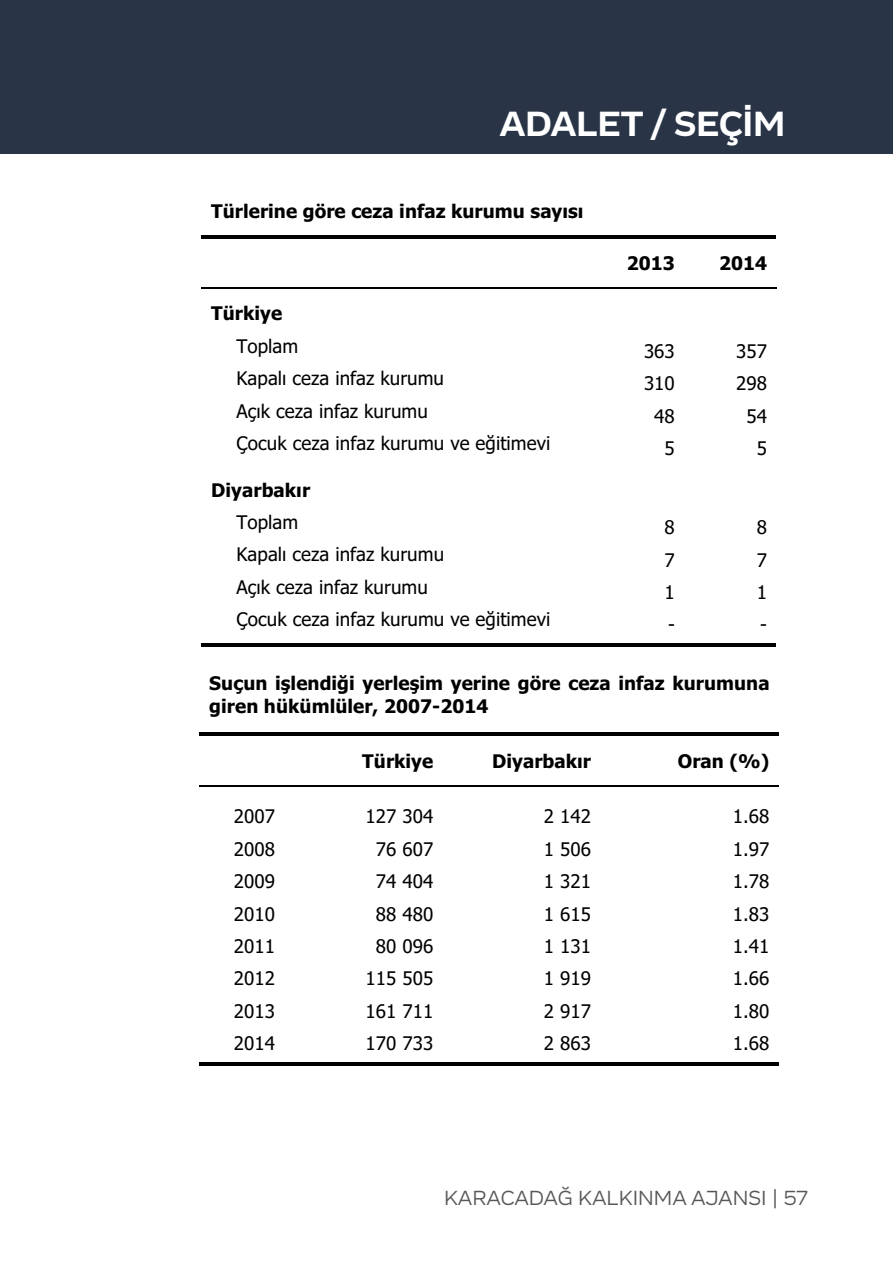
<style>
.page{position:relative;width:893px;height:1276px;background:#fff}
.page>*{position:absolute;margin:0;border:0;box-sizing:border-box;transform-origin:0 0}
.t1{font:700 36px "Vito";color:#fff}
.t2{font:21px "Vito";color:#575756}
.t3{font:18.9px "Tahoma";letter-spacing:.005em;color:#000}
.t4{font:700 18.9px/22.8px "Tahoma";letter-spacing:.005em;color:#000}
</style>
<div class="page">
<div style="left:0;top:0;width:892px;height:154px;background:#293446"></div>
<hr style="left:202px;top:235px;width:25px;height:4px;background:#000">
<svg style="left:227px;top:235px;width:4px;height:4px"></svg>
<hr style="left:231px;top:235px;width:365px;height:4px;background:#000">
<svg style="left:596px;top:235px;width:3px;height:4px"></svg>
<hr style="left:599px;top:235px;width:85px;height:4px;background:#000">
<svg style="left:684px;top:235px;width:4px;height:4px"></svg>
<hr style="left:688px;top:235px;width:88px;height:4px;background:#000">
<svg style="left:202px;top:287px;width:26px;height:1px"></svg>
<hr style="left:228px;top:287px;width:368px;height:1px;background:#000">
<hr style="left:597px;top:287px;width:87px;height:1px;background:#000">
<hr style="left:685px;top:287px;width:91px;height:1px;background:#000">
<hr style="left:202px;top:643px;width:25px;height:4px;background:#000">
<svg style="left:227px;top:643px;width:4px;height:4px"></svg>
<hr style="left:231px;top:643px;width:365px;height:4px;background:#000">
<svg style="left:596px;top:643px;width:3px;height:4px"></svg>
<hr style="left:599px;top:643px;width:85px;height:4px;background:#000">
<svg style="left:684px;top:643px;width:4px;height:4px"></svg>
<hr style="left:688px;top:643px;width:88px;height:4px;background:#000">
<hr style="left:200px;top:732px;width:24px;height:4px;background:#000">
<svg style="left:224px;top:732px;width:4px;height:4px"></svg>
<hr style="left:228px;top:732px;width:77px;height:4px;background:#000">
<svg style="left:305px;top:732px;width:3px;height:4px"></svg>
<hr style="left:308px;top:732px;width:135px;height:4px;background:#000">
<svg style="left:443px;top:732px;width:3px;height:4px"></svg>
<hr style="left:446px;top:732px;width:129px;height:4px;background:#000">
<svg style="left:575px;top:732px;width:4px;height:4px"></svg>
<hr style="left:579px;top:732px;width:200px;height:4px;background:#000">
<svg style="left:200px;top:785px;width:26px;height:1px"></svg>
<hr style="left:226px;top:785px;width:79px;height:1px;background:#000">
<hr style="left:306px;top:785px;width:137px;height:1px;background:#000">
<hr style="left:444px;top:785px;width:156px;height:1px;background:#000">
<hr style="left:601px;top:785px;width:178px;height:1px;background:#000">
<svg style="left:200px;top:1062px;width:24px;height:3px"></svg>
<svg style="left:224px;top:1062px;width:4px;height:3px"></svg>
<svg style="left:228px;top:1062px;width:77px;height:3px"></svg>
<svg style="left:308px;top:1062px;width:135px;height:3px"></svg>
<svg style="left:446px;top:1062px;width:129px;height:3px"></svg>
<svg style="left:575px;top:1062px;width:4px;height:3px"></svg>
<svg style="left:579px;top:1062px;width:21px;height:3px"></svg>
<svg style="left:600px;top:1062px;width:4px;height:3px"></svg>
<svg style="left:604px;top:1062px;width:175px;height:3px"></svg>
<h1 class="t1" style="left:499px;top:101px;width:287px">ADALET / SEÇİM</h1>
<p class="t4" style="left:211px;top:200px;width:374px">Türlerine göre ceza infaz kurumu sayısı</p>
<p class="t4" style="left:627px;top:253px;width:50px">2013</p>
<p class="t4" style="left:719px;top:253px;width:50px">2014</p>
<p class="t4" style="left:211px;top:303px;width:72px">Türkiye</p>
<p class="t3" style="left:237px;top:333px;width:63px">Toplam</p>
<p class="t3" style="left:644px;top:338px;width:32px">363</p>
<p class="t3" style="left:736px;top:338px;width:32px">357</p>
<p class="t3" style="left:237px;top:365px;width:209px">Kapalı ceza infaz kurumu</p>
<p class="t3" style="left:644px;top:371px;width:32px">310</p>
<p class="t3" style="left:736px;top:371px;width:32px">298</p>
<p class="t3" style="left:237px;top:398px;width:193px">Açık ceza infaz kurumu</p>
<p class="t3" style="left:654px;top:403px;width:22px">48</p>
<p class="t3" style="left:746px;top:403px;width:22px">54</p>
<p class="t3" style="left:237px;top:430px;width:315px">Çocuk ceza infaz kurumu ve eğitimevi</p>
<p class="t3" style="left:665px;top:435px;width:12px">5</p>
<p class="t3" style="left:757px;top:435px;width:12px">5</p>
<p class="t4" style="left:211px;top:479px;width:100px">Diyarbakır</p>
<p class="t3" style="left:237px;top:509px;width:63px">Toplam</p>
<p class="t3" style="left:665px;top:514px;width:12px">8</p>
<p class="t3" style="left:757px;top:514px;width:12px">8</p>
<p class="t3" style="left:237px;top:542px;width:209px">Kapalı ceza infaz kurumu</p>
<p class="t3" style="left:665px;top:547px;width:12px">7</p>
<p class="t3" style="left:757px;top:547px;width:12px">7</p>
<p class="t3" style="left:237px;top:574px;width:193px">Açık ceza infaz kurumu</p>
<p class="t3" style="left:665px;top:579px;width:12px">1</p>
<p class="t3" style="left:757px;top:579px;width:12px">1</p>
<p class="t3" style="left:237px;top:606px;width:315px">Çocuk ceza infaz kurumu ve eğitimevi</p>
<p class="t3" style="left:668px;top:612px;width:8px">-</p>
<p class="t3" style="left:760px;top:612px;width:8px">-</p>
<p class="t4" style="left:209px;top:673px;width:562px">Suçun işlendiği yerleşim yerine göre ceza infaz kurumuna giren hükümlüler, 2007-2014</p>
<p class="t4" style="left:362px;top:750px;width:72px">Türkiye</p>
<p class="t4" style="left:492px;top:750px;width:100px">Diyarbakır</p>
<p class="t4" style="left:678px;top:750px;width:93px">Oran (%)</p>
<p class="t3" style="left:234px;top:803px;width:43px">2007</p>
<p class="t3" style="left:366px;top:803px;width:69px">127 304</p>
<p class="t3" style="left:544px;top:803px;width:49px">2 142</p>
<p class="t3" style="left:733px;top:803px;width:38px">1.68</p>
<p class="t3" style="left:234px;top:836px;width:43px">2008</p>
<p class="t3" style="left:376px;top:836px;width:59px">76 607</p>
<p class="t3" style="left:544px;top:836px;width:49px">1 506</p>
<p class="t3" style="left:733px;top:836px;width:38px">1.97</p>
<p class="t3" style="left:234px;top:868px;width:43px">2009</p>
<p class="t3" style="left:376px;top:868px;width:59px">74 404</p>
<p class="t3" style="left:544px;top:868px;width:49px">1 321</p>
<p class="t3" style="left:733px;top:868px;width:38px">1.78</p>
<p class="t3" style="left:234px;top:901px;width:43px">2010</p>
<p class="t3" style="left:376px;top:901px;width:59px">88 480</p>
<p class="t3" style="left:544px;top:901px;width:49px">1 615</p>
<p class="t3" style="left:733px;top:901px;width:38px">1.83</p>
<p class="t3" style="left:234px;top:933px;width:43px">2011</p>
<p class="t3" style="left:376px;top:933px;width:59px">80 096</p>
<p class="t3" style="left:544px;top:933px;width:49px">1 131</p>
<p class="t3" style="left:733px;top:933px;width:38px">1.41</p>
<p class="t3" style="left:234px;top:965px;width:43px">2012</p>
<p class="t3" style="left:366px;top:965px;width:69px">115 505</p>
<p class="t3" style="left:544px;top:965px;width:49px">1 919</p>
<p class="t3" style="left:733px;top:965px;width:38px">1.66</p>
<p class="t3" style="left:234px;top:998px;width:43px">2013</p>
<p class="t3" style="left:366px;top:998px;width:69px">161 711</p>
<p class="t3" style="left:544px;top:998px;width:49px">2 917</p>
<p class="t3" style="left:733px;top:998px;width:38px">1.80</p>
<p class="t3" style="left:234px;top:1030px;width:43px">2014</p>
<p class="t3" style="left:366px;top:1030px;width:69px">170 733</p>
<p class="t3" style="left:544px;top:1030px;width:49px">2 863</p>
<p class="t3" style="left:733px;top:1030px;width:38px">1.68</p>
<p class="t2" style="left:444px;top:1185px;width:365px">KARACADAĞ KALKINMA AJANSI | 57</p>
</div>
